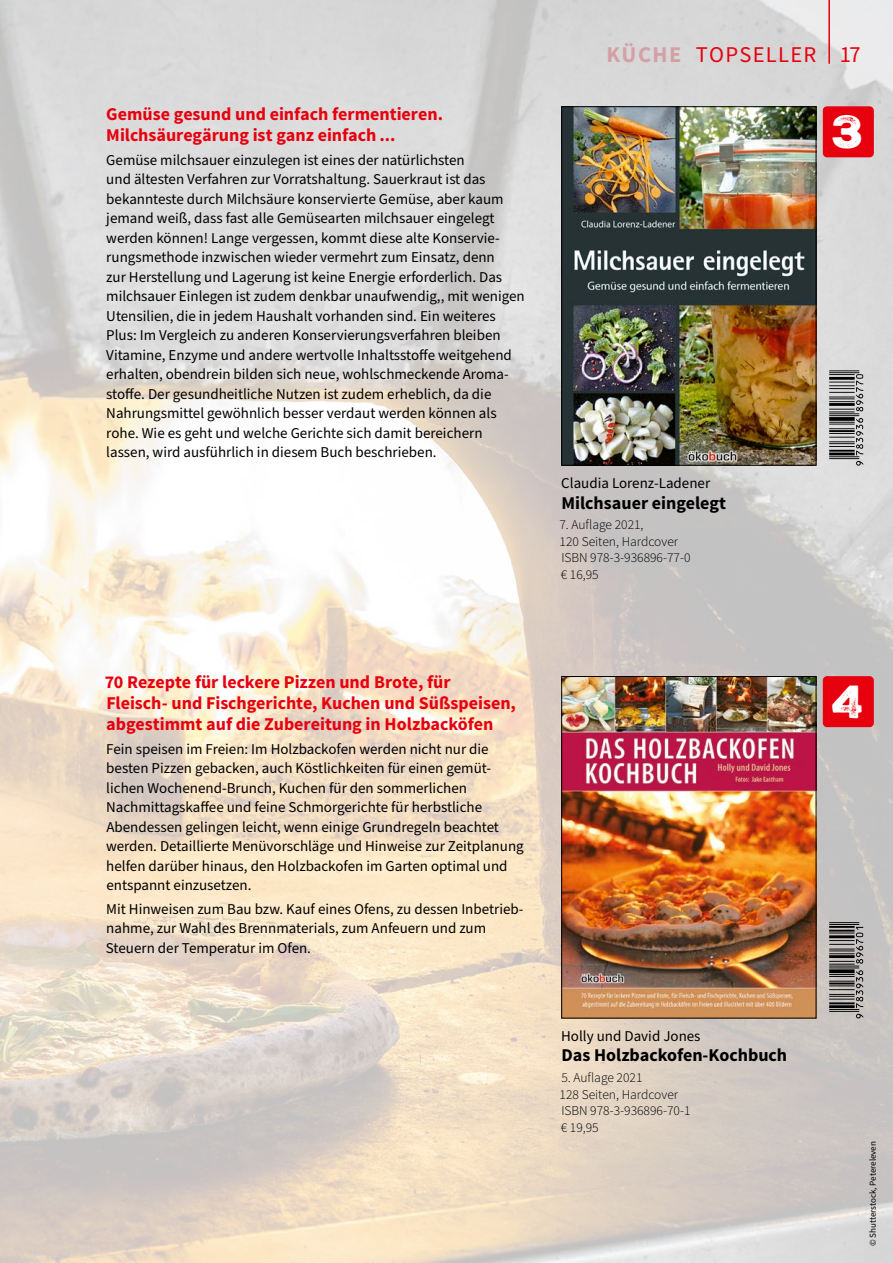
<style>
.page{position:relative;width:893px;height:1263px;background:#fff}
.page>*{position:absolute;margin:0;border:0;box-sizing:border-box;transform-origin:0 0}
.t1{font:45px "Nexa Rust Sans Black 2";color:#fff}
.t2{font:22.5px "Source Sans Pro";letter-spacing:.06em;color:#e7000e}
.t3{font:700 18px/21px "Source Sans Pro";color:#e7000e}
.t4{font:700 18px "Source Sans Pro";color:#000}
.t5{font:15px/19.5px "Source Sans Pro";color:#000}
.t6{font:300 13.5px/16.5px "Source Sans Pro";color:#000}
.t7{font:9px "Source Sans Pro";color:#000}
.s1{font-weight:700;color:#d5a0a5}
</style>
<div class="page">
<img style="left:0;top:0;width:893px;height:1263px">
<div style="left:823px;top:106px;width:51px;height:51px;background:#e7000e;border-radius:4px"></div>
<div style="left:823px;top:676px;width:51px;height:51px;background:#e7000e;border-radius:4px"></div>
<hr style="left:828px;top:0;width:2px;height:64px;background:#e7000e">
<hr style="left:829px;top:922px;width:30px;height:1px;background:#000">
<hr style="left:829px;top:924px;width:30px;height:1px;background:#000">
<hr style="left:829px;top:926px;width:26px;height:2px;background:#000">
<svg style="left:829px;top:927px;width:34px;height:91px;background:#7d7a79"></svg>
<img style="left:563px;top:678px;width:251px;height:338px">
<div style="left:561px;top:676px;width:255px;height:342px;border:1px solid #000"></div>
<img style="left:563px;top:108px;width:251px;height:356px">
<div style="left:561px;top:106px;width:255px;height:360px;border:1px solid #000"></div>
<hr style="left:829px;top:370px;width:30px;height:1px;background:#000">
<hr style="left:829px;top:372px;width:30px;height:1px;background:#000">
<svg style="left:829px;top:374px;width:34px;height:92px;background:#8c8c8c"></svg>
<p class="t3" style="left:106px;top:104px;width:338px">Gemüse gesund und einfach fermentieren.<br>Milchsäuregärung ist ganz einfach ...</p>
<p class="t5" style="left:106px;top:150px;width:420px">Gemüse milchsauer einzulegen ist eines der natürlichsten<br>und ältesten Verfahren zur Vorratshaltung. Sauerkraut ist das bekannteste durch Milchsäure konservierte Gemüse, aber kaum jemand weiß, dass fast alle Gemüsearten milchsauer eingelegt werden können! Lange vergessen, kommt diese alte Konservie&shy;rungsmethode inzwischen wieder vermehrt zum Einsatz, denn<br>zur Herstellung und Lagerung ist keine Energie erforderlich. Das milchsauer Einlegen ist zudem denkbar unaufwendig,, mit wenigen Utensilien, die in jedem Haushalt vorhanden sind. Ein weiteres Plus: Im Vergleich zu anderen Konservierungsverfahren bleiben Vitamine, Enzyme und andere wertvolle Inhaltsstoffe weitgehend erhalten, obendrein bilden sich neue, wohlschmeckende Aroma&shy;stoffe. Der gesundheitliche Nutzen ist zudem erheblich, da die Nahrungsmittel gewöhnlich besser verdaut werden können als rohe. Wie es geht und welche Gerichte sich damit bereichern lassen, wird ausführlich in diesem Buch beschrieben.</p>
<h2 class="t2" style="left:606px;top:39px;width:256px"><span class="s1">KÜCHE</span> TOPSELLER 17</h2>
<h1 class="t1" style="left:832px;top:101px;width:34px">3</h1>
<p class="t5" style="left:561px;top:474px;width:150px">Claudia Lorenz-Ladener</p>
<p class="t4" style="left:561px;top:491px;width:166px">Milchsauer eingelegt</p>
<p class="t6" style="left:559px;top:517px;width:133px">7. Auflage 2021,<br>120 Seiten, Hardcover<br>ISBN 978-3-936896-77-0 € 16,95</p>
<p class="t3" style="left:105px;top:672px;width:413px">70 Rezepte für leckere Pizzen und Brote, für<br>Fleisch- und Fischgerichte, Kuchen und Süßspeisen, abgestimmt auf die Zubereitung in Holzbacköfen</p>
<p class="t5" style="left:106px;top:739px;width:419px">Fein speisen im Freien: Im Holzbackofen werden nicht nur die besten Pizzen gebacken, auch Köstlichkeiten für einen gemüt&shy;lichen Wochenend-Brunch, Kuchen für den sommerlichen Nachmittagskaffee und feine Schmorgerichte für herbstliche Abendessen gelingen leicht, wenn einige Grundregeln beachtet werden. Detaillierte Menüvorschläge und Hinweise zur Zeitplanung helfen darüber hinaus, den Holzbackofen im Garten optimal und entspannt einzusetzen.</p>
<p class="t5" style="left:106px;top:900px;width:419px">Mit Hinweisen zum Bau bzw. Kauf eines Ofens, zu dessen Inbetrieb&shy;nahme, zur Wahl des Brennmaterials, zum Anfeuern und zum<br>Steuern der Temperatur im Ofen.</p>
<p class="t5" style="left:561px;top:1027px;width:141px">Holly und David Jones</p>
<p class="t4" style="left:561px;top:1044px;width:227px">Das Holzbackofen-Kochbuch</p>
<p class="t6" style="left:560px;top:1069px;width:132px">5. Auflage 2021<br>128 Seiten, Hardcover<br>ISBN 978-3-936896-70-1 € 19,95</p>
<h1 class="t1" style="left:832px;top:671px;width:34px">4</h1>
<p class="t7" style="left:867px;top:1246px;width:107px;rotate:-90deg">© Shutterstock, Petereleven</p>
</div>
